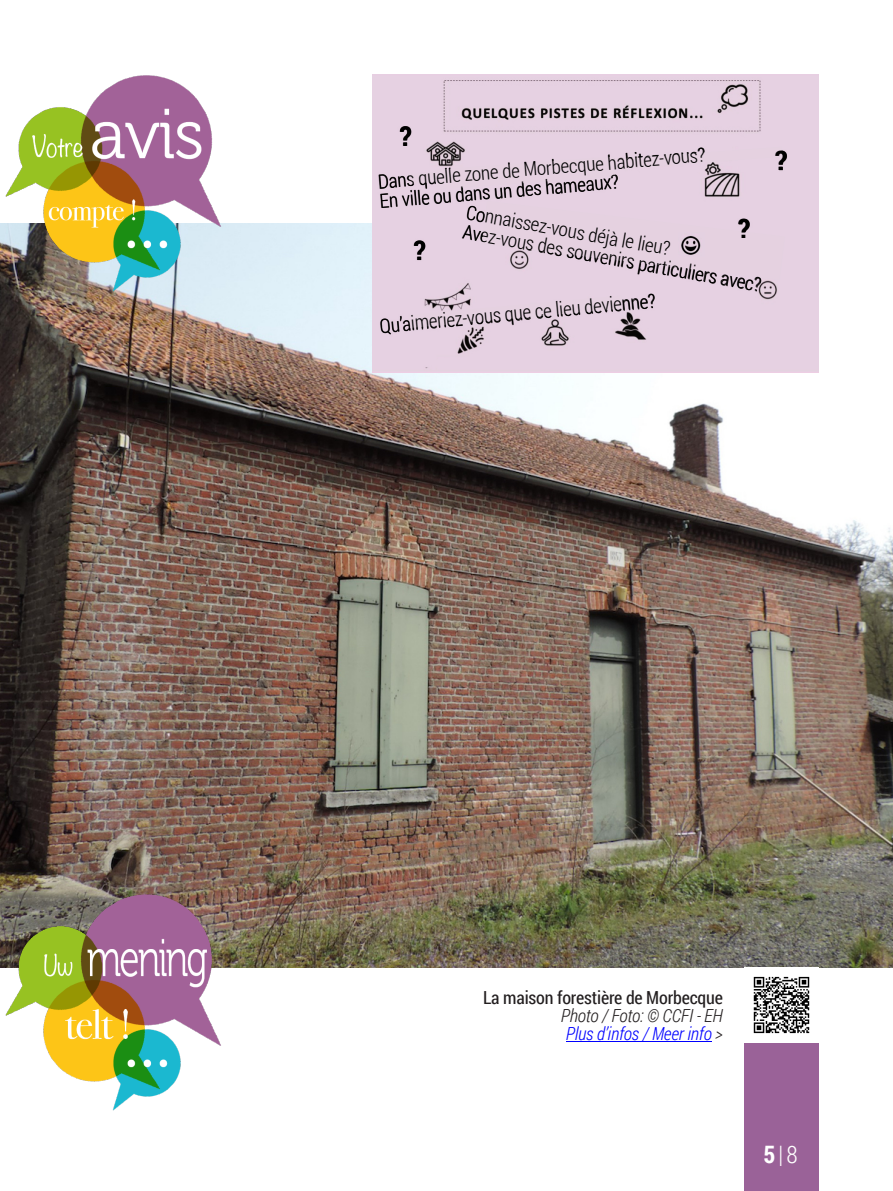
<style>
.page{position:relative;width:893px;height:1191px;background:#fff}
.page>*{position:absolute;margin:0;border:0;box-sizing:border-box;transform-origin:0 0}
.t1{font:700 27px "Roboto Condensed";color:#000}
.t2{font:300 24px "Roboto Condensed";color:#fff}
.t3{font:300 19.5px/19.2px "Roboto Condensed";color:#000}
.t4{font:italic 300 18px/18px "Roboto Condensed";letter-spacing:-.01em;color:#231f20}
.t5{font:18px "Roboto Condensed";letter-spacing:-.01em;color:#231f20}
.s1{color:#00f}
.s2{font-weight:700}
</style>
<div class="page">
<div style="left:744px;top:1042px;width:75px;height:149px;background:#9a6298"></div>
<img style="left:0;top:223px;width:893px;height:744px">
<hr style="left:566px;top:1041px;width:146px;height:1px;background:#00f">
<img style="left:753px;top:976px;width:57px;height:58px">
<img style="left:0;top:75px;width:223px;height:223px">
<img style="left:0;top:893px;width:223px;height:218px">
<img style="left:372px;top:74px;width:447px;height:298px">
<svg style="left:409px;top:147px;width:373px;height:42px;background:#d8c5d4"></svg>
<svg style="left:409px;top:296px;width:214px;height:32px;background:#dac6d5"></svg>
<div style="left:482px;top:201px;width:303px;height:79px;background:#e5d1e0"></div>
<img style="left:678px;top:232px;width:26px;height:24px">
<h1 class="t1" style="left:400px;top:117px;width:13px">?</h1>
<p class="t3" style="left:377px;top:172px;width:330px;rotate:-5deg">Dans quelle zone de Morbecque habitez-vous?<br>En ville ou dans un des hameaux?</p>
<p class="t3" style="left:468px;top:202px;width:304px;line-height:19.6px;rotate:10deg">Connaissez-vous déjà le lieu?<br>Avez-vous des souvenirs particuliers avec?</p>
<h1 class="t1" style="left:738px;top:210px;width:13px">?</h1>
<h1 class="t1" style="left:414px;top:231px;width:13px">?</h1>
<p class="t3" style="left:379px;top:315px;width:278px;rotate:-5deg">Qu’aimeriez-vous que ce lieu devienne?</p>
<h1 class="t1" style="left:775px;top:142px;width:13px">?</h1>
<p class="t5" style="left:483px;top:985px;width:241px">La maison forestière de Morbecque</p>
<p class="t4" style="left:561px;top:1006px;width:164px">Photo / Foto: © CCFI - EH<br><span class="s1">Plus d’infos / Meer info</span> &gt;</p>
<p class="t2" style="left:764px;top:1137px;width:36px"><span class="s2">5</span>|8</p>
</div>
